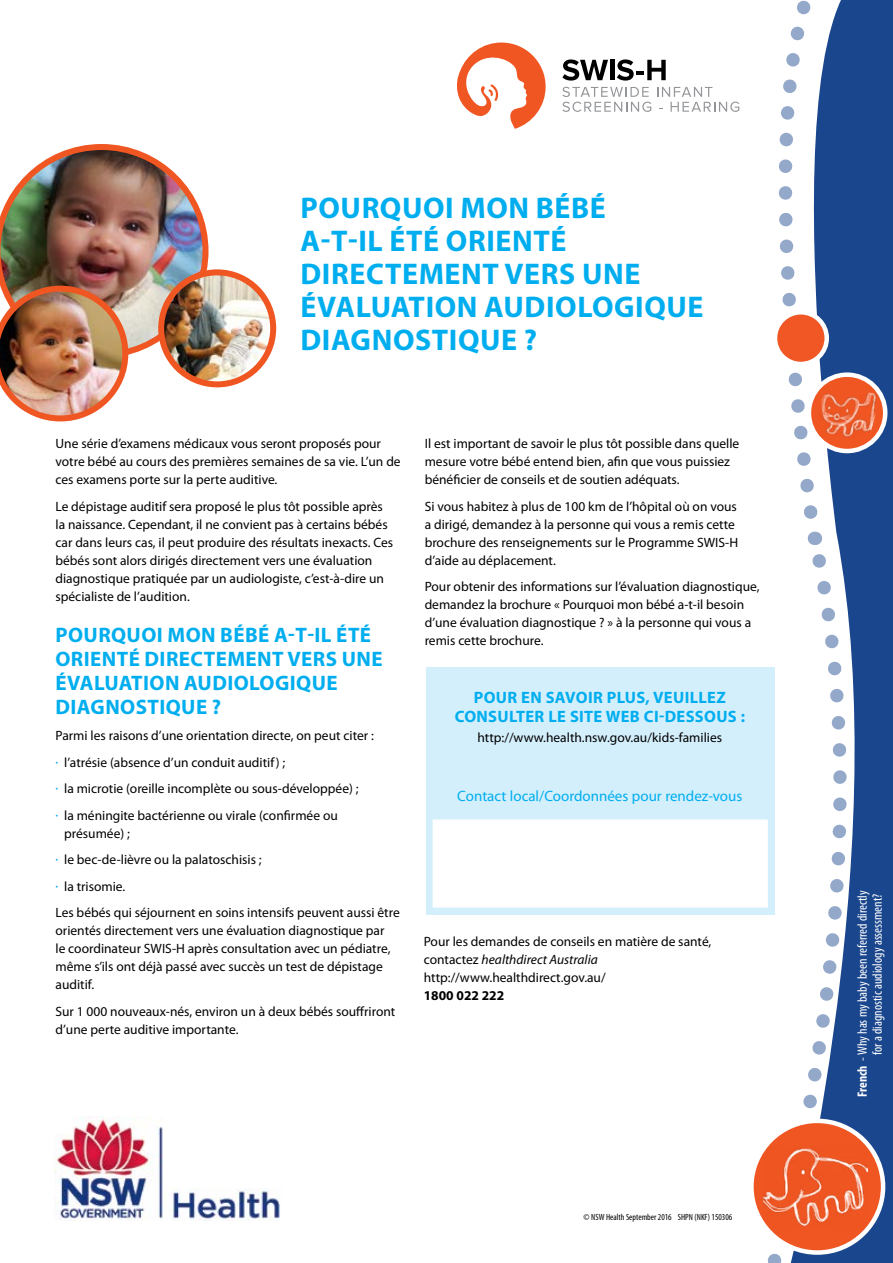
<style>
.page{position:relative;width:893px;height:1263px;background:#fff}
.page>*{position:absolute;margin:0;border:0;box-sizing:border-box;transform-origin:0 0}
.t1{font:700 30px/33px "Myriad Pro";letter-spacing:.02em;color:#00aeef}
.t2{font:700 21px/24px "Myriad Pro";letter-spacing:.02em;color:#00aeef}
.t3{font:700 16.5px/19.5px "Myriad Pro";letter-spacing:.02em;color:#00aeef;text-align:center}
.t4{font:15px "Myriad Pro";color:#00aeef}
.t5{font:13.5px/18px "Myriad Pro";color:#000}
.t6{font:condensed 13.5px/15px "Myriad Pro";color:#fff;text-align:right}
.t7{font:700 13.5px "Myriad Pro";color:#000}
.t8{font:condensed 9px "Myriad Pro";color:#000}
.s1{color:#00aeef}
.s2{font-style:italic}
.s3{font-weight:700}
</style>
<div class="page">
<svg style="left:562px;top:87px;width:89px;height:25px"></svg>
<svg style="left:657px;top:87px;width:82px;height:25px"></svg>
<svg style="left:562px;top:59px;width:46px;height:22px"></svg>
<hr style="left:610px;top:60px;width:4px;height:20px;background:#000">
<svg style="left:617px;top:59px;width:49px;height:22px"></svg>
<svg style="left:457px;top:43px;width:89px;height:86px"></svg>
<img style="left:54px;top:1116px;width:226px;height:104px">
<svg style="left:752px;top:0;width:141px;height:1263px;fill:#1a468d"></svg>
<svg style="left:759px;top:536px;width:118px;height:727px"></svg>
<svg style="left:759px;top:0;width:91px;height:527px"></svg>
<svg style="left:814px;top:532px;width:1px;height:13px"></svg>
<svg style="left:892px;top:640px;width:1px;height:13px"></svg>
<div style="left:886px;top:659px;width:7px;height:604px;background:#1a468d"></div>
<div style="left:775px;top:312px;width:52px;height:52px;background:#f05725;border-radius:50%"></div>
<div style="left:773px;top:310px;width:56px;height:56px;border:4px solid #fff;border-radius:50%"></div>
<svg style="left:809px;top:375px;width:76px;height:76px"></svg>
<div style="left:807px;top:372px;width:80px;height:81px;border:4px solid #fff;border-radius:50%"></div>
<svg style="left:751px;top:1121px;width:132px;height:131px;background:#f16c3f"></svg>
<div style="left:749px;top:1118px;width:136px;height:137px;border:4px solid #fff;border-radius:50%"></div>
<img style="left:813px;top:381px;width:68px;height:63px">
<img style="left:763px;top:1146px;width:105px;height:83px">
<img style="left:0;top:144px;width:208px;height:277px">
<img style="left:161px;top:274px;width:112px;height:108px">
<div style="left:158px;top:269px;width:118px;height:118px;border:6px solid #f05622;border-radius:50%"></div>
<div style="left:426px;top:668px;width:348px;height:247px;background:#d4effc"></div>
<div style="left:433px;top:819px;width:335px;height:88px;background:#fff;border:2px solid #fff"></div>
<h1 class="t1" style="left:300px;top:191px;width:405px">POURQUOI MON BÉBÉ<br>A-T-IL ÉTÉ ORIENTÉ<br>DIRECTEMENT VERS UNE<br>ÉVALUATION AUDIOLOGIQUE<br>DIAGNOSTIQUE ?</h1>
<p class="t5" style="left:55px;top:434px;width:347px">Une série d’examens médicaux vous seront proposés pour votre bébé au cours des premières semaines de sa vie. L’un de ces examens porte sur la perte auditive.</p>
<p class="t5" style="left:55px;top:497px;width:339px">Le dépistage auditif sera proposé le plus tôt possible après la naissance. Cependant, il ne convient pas à certains bébés car dans leurs cas, il peut produire des résultats inexacts. Ces bébés sont alors dirigés directement vers une évaluation diagnostique pratiquée par un audiologiste, c’est-à-dire un spécialiste de l’audition.</p>
<h2 class="t2" style="left:55px;top:622px;width:329px">POURQUOI MON BÉBÉ A-T-IL ÉTÉ<br>ORIENTÉ DIRECTEMENT VERS UNE<br>ÉVALUATION AUDIOLOGIQUE<br>DIAGNOSTIQUE ?</h2>
<p class="t5" style="left:55px;top:722px;width:320px;line-height:26.5px">Parmi les raisons d’une orientation directe, on peut citer : <span class="s1">·</span> l’atrésie (absence d’un conduit auditif) ;<br><span class="s1">·</span> la microtie (oreille incomplète ou sous-développée) ;<br><span class="s1">·</span> la méningite bactérienne ou virale (confirmée ou</p>
<p class="t5" style="left:55px;top:820px;width:346px;line-height:26.5px;text-indent:9px">présumée) ;<br><span class="s1">·</span> le bec-de-lièvre ou la palatoschisis ;<br><span class="s1">·</span> la trisomie.<br>Les bébés qui séjournent en soins intensifs peuvent aussi être</p>
<p class="t5" style="left:55px;top:921px;width:336px">orientés directement vers une évaluation diagnostique par le coordinateur SWIS-H après consultation avec un pédiatre, même s’ils ont déjà passé avec succès un test de dépistage auditif.</p>
<p class="t5" style="left:55px;top:1002px;width:341px">Sur 1 000 nouveaux-nés, environ un à deux bébés souffriront d’une perte auditive importante.</p>
<p class="t5" style="left:425px;top:434px;width:316px">Il est important de savoir le plus tôt possible dans quelle mesure votre bébé entend bien, afin que vous puissiez bénéficier de conseils et de soutien adéquats.</p>
<p class="t5" style="left:425px;top:497px;width:315px">Si vous habitez à plus de 100 km de l’hôpital où on vous a dirigé, demandez à la personne qui vous a remis cette brochure des renseignements sur le Programme SWIS-H d’aide au déplacement.</p>
<p class="t5" style="left:425px;top:577px;width:336px">Pour obtenir des informations sur l’évaluation diagnostique, demandez la brochure « Pourquoi mon bébé a-t-il besoin d’une évaluation diagnostique ? » à la personne qui vous a remis cette brochure.</p>
<p class="t3" style="left:455px;top:687px;width:292px">POUR EN SAVOIR PLUS, VEUILLEZ<br>CONSULTER LE SITE WEB CI-DESSOUS :</p>
<p class="t5" style="left:477px;top:728px;width:246px">http://www.health.nsw.gov.au/kids-families</p>
<p class="t4" style="left:457px;top:787px;width:287px">Contact local/Coordonnées pour rendez-vous</p>
<p class="t5" style="left:424px;top:932px;width:289px">Pour les demandes de conseils en matière de santé, contactez <span class="s2">healthdirect Australia </span>http://www.healthdirect.gov.au/</p>
<p class="t7" style="left:424px;top:987px;width:82px">1800 022 222</p>
<p class="t8" style="left:584px;top:1212px;width:150px">© NSW Health September 2016 SHPN (NKF) 150306</p>
<p class="t6" style="left:855px;top:1097px;width:208px;rotate:-90deg"><span class="s3">French</span> - Why has my baby been referred directly for a diagnostic audiology assessment?</p>
</div>
